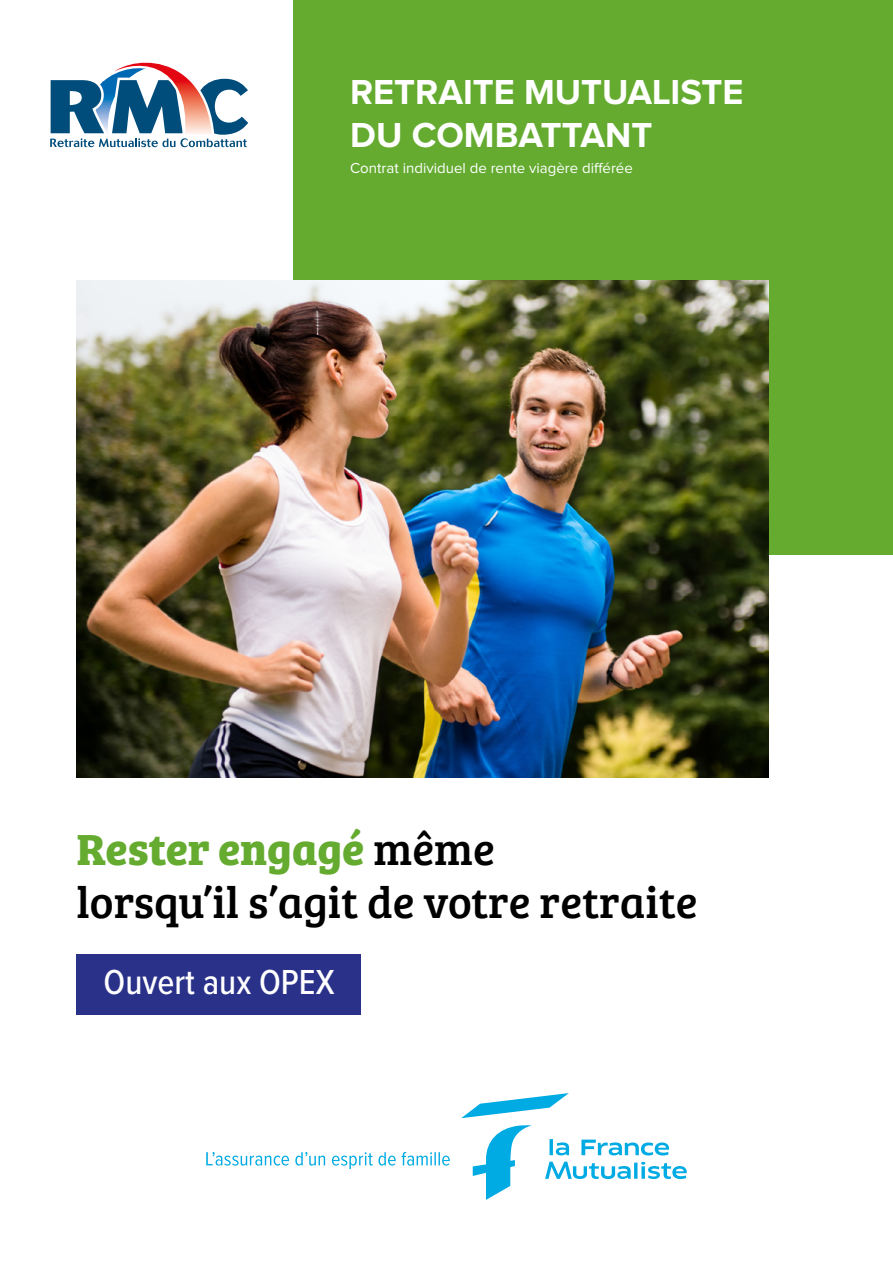
<style>
.page{position:relative;width:893px;height:1263px;background:#fff}
.page>*{position:absolute;margin:0;border:0;box-sizing:border-box;transform-origin:0 0}
.t1{font:45px/52.5px "Bree Serif";color:#000}
.t2{font:700 36px/43.5px "Proxima Nova";color:#fff}
.t3{font:500 36px "Proxima Nova Cond";color:#fff}
.t4{font:15px "Proxima Nova";color:#fff}
.s1{font-weight:700;color:#64ab30}
</style>
<div class="page">
<svg style="left:461px;top:1093px;width:226px;height:107px"></svg>
<svg style="left:206px;top:1152px;width:244px;height:17px"></svg>
<div style="left:293px;top:0;width:600px;height:555px;background:#64ab30"></div>
<svg style="left:50px;top:62px;width:198px;height:85px"></svg>
<img style="left:77px;top:280px;width:692px;height:497px">
<div style="left:77px;top:954px;width:284px;height:61px;background:#2a3189"></div>
<p class="t2" style="left:350px;top:72px;width:395px">RETRAITE MUTUALISTE<br>DU COMBATTANT</p>
<p class="t4" style="left:350px;top:161px;width:284px">Contrat individuel de rente viagère différée</p>
<p class="t1" style="left:77px;top:821px;width:622px"><span class="s1">Rester engagé</span> même<br>lorsqu’il s’agit de votre retraite</p>
<p class="t3" style="left:104px;top:956px;width:232px">Ouvert aux OPEX</p>
</div>
